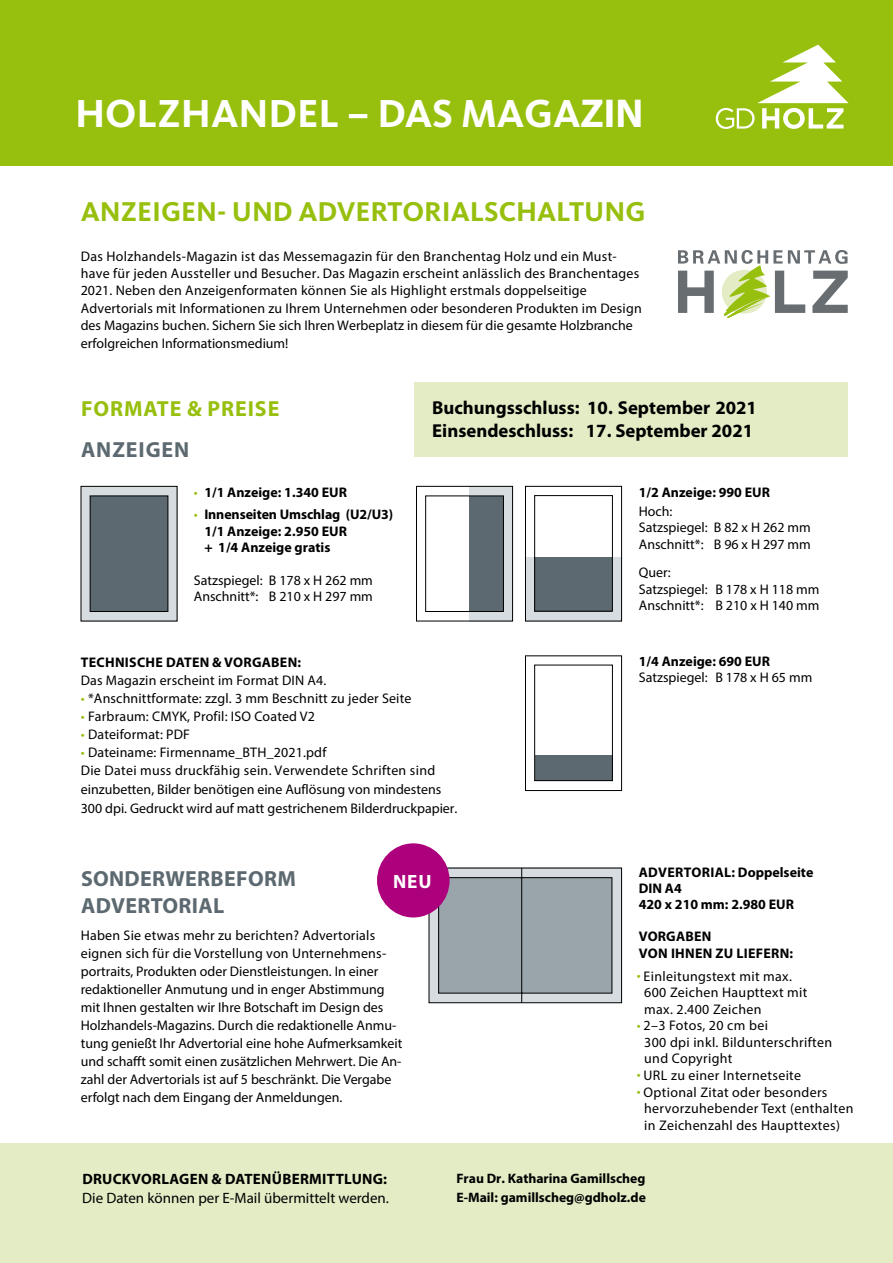
<style>
.page{position:relative;width:893px;height:1263px;background:#fff}
.page>*{position:absolute;margin:0;border:0;box-sizing:border-box;transform-origin:0 0}
.t1{font:700 40.5px "Kievit";color:#fff}
.t2{font:28.2px "Kievit Bold SC";color:#97bf0d}
.t3{font:700 21.9px/26.2px "Myriad Pro";letter-spacing:.015em;color:#5d6970}
.t4{font:700 21.9px "Myriad Pro";letter-spacing:.04em;color:#97bf0d}
.t5{font:700 21.9px "Myriad Pro";letter-spacing:.04em;color:#5d6970}
.t6{font:700 19.2px "Myriad Pro";color:#fff}
.t7{font:700 18.75px/22.5px "Myriad Pro";color:#000}
.t8{font:15px "Myriad Pro";color:#000}
.t9{font:700 15px "Myriad Pro";letter-spacing:.02em;color:#000}
.t10{font:13.95px/18px "Myriad Pro";letter-spacing:.01em;color:#000}
.t11{font:700 13.95px/16.5px "Myriad Pro";color:#000}
.t12{font:700 13.95px/16.2px "Myriad Pro";letter-spacing:.02em;color:#000}
.t13{font:700 13.65px/19.5px "Myriad Pro";color:#000}
.s1{font-family:"Myriad Pro"}
.s2{font-weight:400;color:#97bf0d}
.s3{color:#97bf0d}
</style>
<div class="page">
<div style="left:0;top:0;width:893px;height:166px;background:#97bf0d"></div>
<svg style="left:716px;top:45px;width:132px;height:84px"></svg>
<svg style="left:678px;top:250px;width:170px;height:68px"></svg>
<div style="left:81px;top:486px;width:96px;height:135px;background:#d6dce0"></div>
<div style="left:90px;top:496px;width:78px;height:115px;background:#5d6970"></div>
<div style="left:90px;top:496px;width:78px;height:116px;border:1px solid #000"></div>
<svg style="left:525px;top:486px;width:97px;height:135px"></svg>
<svg style="left:416px;top:486px;width:97px;height:135px"></svg>
<svg style="left:525px;top:655px;width:97px;height:136px"></svg>
<div style="left:414px;top:382px;width:434px;height:75px;background:#e3ecc5"></div>
<div style="left:429px;top:868px;width:193px;height:135px;background:#d6dce0"></div>
<svg style="left:438px;top:867px;width:174px;height:136px;background:#9aa4aa"></svg>
<div style="left:0;top:1144px;width:893px;height:119px;background:#e3ecc5"></div>
<div style="left:377px;top:843px;width:73px;height:74px;background:#ad007c;border-radius:50%"></div>
<h1 class="t1" style="left:75px;top:89px;width:570px">HOLZHANDEL – DAS MAGA<span class="s1">ZIN</span></h1>
<h2 class="t2" style="left:81px;top:194px;width:566px">ANZEIGEN- UND ADVERTORIALSCHALTUNG</h2>
<p class="t10" style="left:81px;top:247px;width:562px;line-height:17.5px">Das Holzhandels-Magazin ist das Messemagazin für den Branchentag Holz und ein Must&shy;have für jeden Aussteller und Besucher. Das Magazin erscheint anlässlich des Branchentages 2021. Neben den Anzeigenformaten können Sie als Highlight erstmals doppelseitige Advertorials mit Informationen zu Ihrem Unternehmen oder besonderen Produkten im Design des Magazins buchen. Sichern Sie sich Ihren Werbeplatz in diesem für die gesamte Holzbranche erfolgreichen Informationsmedium!</p>
<h3 class="t4" style="left:81px;top:397px;width:200px">FORMATE &amp; PREISE</h3>
<h3 class="t5" style="left:81px;top:437px;width:110px">ANZEIGEN</h3>
<p class="t11" style="left:194px;top:485px;width:155px"><span class="s2">•</span> 1/1 Anzeige: 1.340 EUR</p>
<p class="t11" style="left:204px;top:506px;width:190px;text-indent:-11px"><span class="s2">•</span> Innenseiten Umschlag (U2/U3)<br>1/1 Anzeige: 2.950 EUR<br>+ 1/4 Anzeige gratis</p>
<p class="t10" style="left:194px;top:572px;width:181px;line-height:16.4px">Satzspiegel: B 178 x H 262 mm<br>Anschnitt*: B 210 x H 297 mm</p>
<h3 class="t7" style="left:432px;top:397px;width:326px">Buchungsschluss: 10. September 2021<br>Einsendeschluss: 17. September 2021</h3>
<p class="t11" style="left:639px;top:484px;width:133px">1/2 Anzeige: 990 EUR</p>
<p class="t10" style="left:639px;top:503px;width:173px;line-height:16.4px">Hoch:<br>Satzspiegel: B 82 x H 262 mm<br>Anschnitt*: B 96 x H 297 mm</p>
<p class="t10" style="left:639px;top:564px;width:182px;line-height:16.4px">Quer:<br>Satzspiegel: B 178 x H 118 mm<br>Anschnitt*: B 210 x H 140 mm</p>
<p class="t12" style="left:81px;top:654px;width:222px">TECHNISCHE DATEN &amp; VORGABEN:</p>
<p class="t10" style="left:81px;top:671px;width:247px">Das Magazin erscheint im Format DIN A4.</p>
<p class="t10" style="left:81px;top:689px;width:332px"><span class="s3">•</span> *Anschnittformate: zzgl. 3 mm Beschnitt zu jeder Seite</p>
<p class="t10" style="left:81px;top:707px;width:236px"><span class="s3">•</span> Farbraum: CMYK, Profil: ISO Coated V2</p>
<p class="t10" style="left:81px;top:725px;width:111px"><span class="s3">•</span> Dateiformat: PDF</p>
<p class="t10" style="left:81px;top:742px;width:378px;line-height:18.8px"><span class="s3">•</span> Dateiname: Firmenname_BTH_2021.pdf<br>Die Datei muss druckfähig sein. Verwendete Schriften sind einzubetten, Bilder benötigen eine Auflösung von mindestens 300 dpi. Gedruckt wird auf matt gestrichenem Bilderdruckpapier.</p>
<h3 class="t3" style="left:81px;top:866px;width:216px">SONDERWERBEFORM<br>ADVERTORIAL</h3>
<h3 class="t6" style="left:393px;top:871px;width:40px">NEU</h3>
<p class="t10" style="left:81px;top:926px;width:323px">Haben Sie etwas mehr zu berichten? Advertorials eignen sich für die Vorstellung von Unternehmens&shy;portraits, Produkten oder Dienstleistungen. In einer redaktioneller Anmutung und in enger Abstimmung mit Ihnen gestalten wir Ihre Botschaft im Design des Holzhandels-Magazins. Durch die redaktionelle Anmu&shy;tung genießt Ihr Advertorial eine hohe Aufmerksamkeit und schafft somit einen zusätzlichen Mehrwert. Die An&shy;zahl der Advertorials ist auf 5 beschränkt. Die Vergabe erfolgt nach dem Eingang der Anmeldungen.</p>
<p class="t11" style="left:639px;top:653px;width:133px">1/4 Anzeige: 690 EUR</p>
<p class="t10" style="left:639px;top:668px;width:175px">Satzspiegel: B 178 x H 65 mm</p>
<p class="t11" style="left:639px;top:864px;width:176px;line-height:15.9px">ADVERTORIAL: Doppelseite<br>DIN A4<br>420 x 210 mm: 2.980 EUR</p>
<p class="t12" style="left:639px;top:929px;width:156px">VORGABEN<br>VON IHNEN ZU LIEFERN:</p>
<p class="t10" style="left:644px;top:968px;width:165px;line-height:16.5px;text-indent:-8px"><span class="s3">•</span> Einleitungstext mit max.<br>600 Zeichen Haupttext mit max. 2.400 Zeichen</p>
<p class="t10" style="left:644px;top:1017px;width:189px;line-height:16.5px;text-indent:-8px"><span class="s3">•</span> 2–3 Fotos, 20 cm bei<br>300 dpi inkl. Bildunterschriften und Copyright</p>
<p class="t10" style="left:637px;top:1066px;width:166px"><span class="s3">•</span> URL zu einer Internetseite</p>
<p class="t10" style="left:644px;top:1083px;width:211px;line-height:16.5px;text-indent:-8px"><span class="s3">•</span> Optional Zitat oder besonders hervorzuhebender Text (enthalten in Zeichenzahl des Haupttextes)</p>
<p class="t9" style="left:82px;top:1170px;width:306px">DRUCKVORLAGEN &amp; DATENÜBERMITTLUNG:</p>
<p class="t8" style="left:82px;top:1189px;width:308px">Die Daten können per E-Mail übermittelt werden.</p>
<p class="t13" style="left:456px;top:1168px;width:191px">Frau Dr. Katharina Gamillscheg<br>E-Mail: gamillscheg@gdholz.de</p>
</div>
